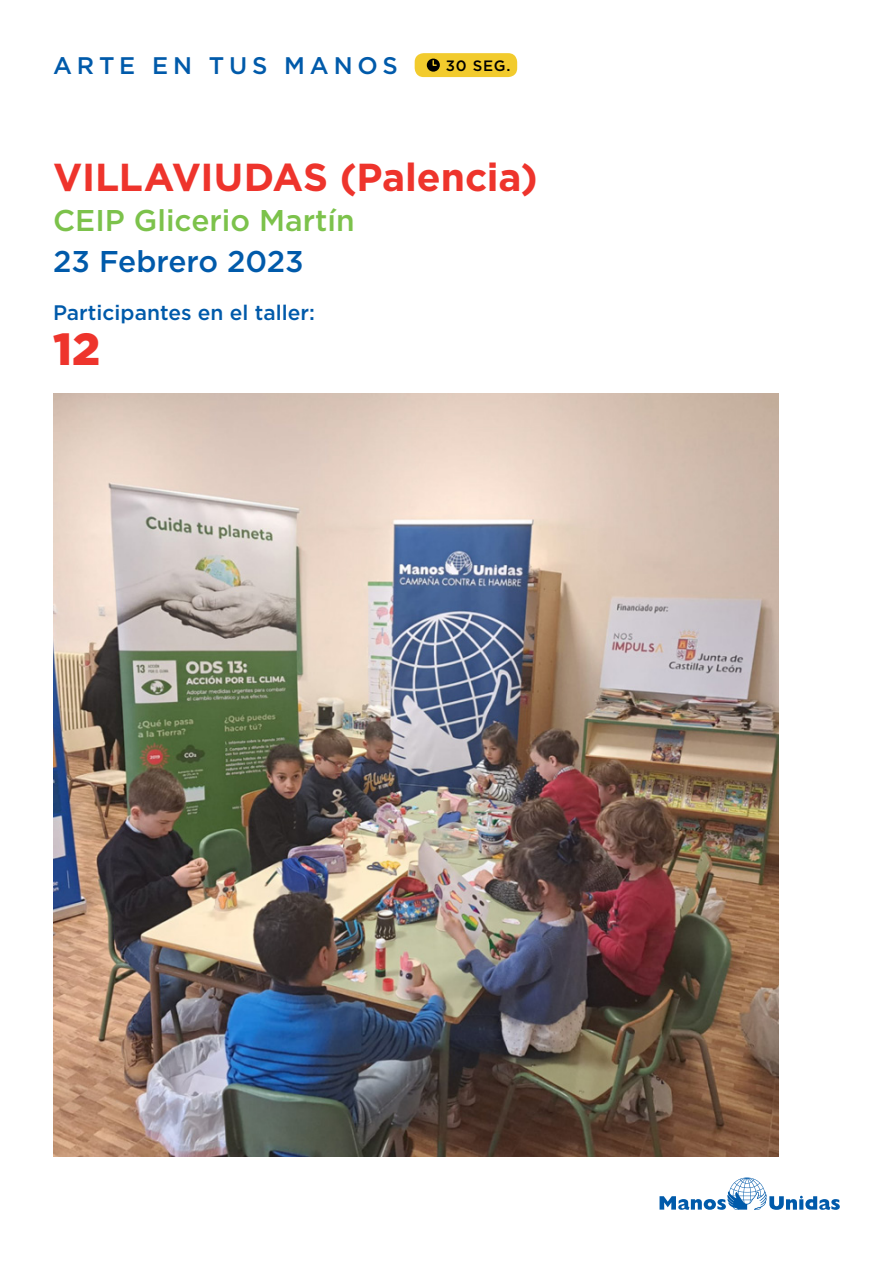
<style>
.page{position:relative;width:893px;height:1263px;background:#fff}
.page>*{position:absolute;margin:0;border:0;box-sizing:border-box;transform-origin:0 0}
.t1{font:900 45px "Gotham";color:#ee342c}
.t2{font:700 39px "Gotham";color:#ee342c}
.t3{font:500 30px "Gotham";color:#7cc24b}
.t4{font:500 30px "Gotham";color:#005aaa}
.t5{font:500 24px "Gotham";letter-spacing:.2em;color:#005aaa}
.t6{font:500 21px "Gotham";color:#005aaa}
.t7{font:500 15px "Gotham";color:#000}
</style>
<div class="page">
<img style="left:53px;top:393px;width:726px;height:764px">
<svg style="left:659px;top:1177px;width:181px;height:33px"></svg>
<div style="left:415px;top:53px;width:102px;height:24px;background:#f2cb2d;border-radius:9px"></div>
<div style="left:427px;top:59px;width:13px;height:13px;background:#000;border-radius:50%"></div>
<svg style="left:432px;top:59px;width:6px;height:7px"></svg>
<p class="t5" style="left:53px;top:50px;width:346px">ARTE EN TUS MANOS</p>
<p class="t7" style="left:446px;top:56px;width:66px">30 SEG.</p>
<h2 class="t2" style="left:53px;top:151px;width:486px">VILLAVIUDAS (Palencia)</h2>
<h3 class="t3" style="left:53px;top:201px;width:303px">CEIP Glicerio Martín</h3>
<h3 class="t4" style="left:53px;top:242px;width:252px">23 Febrero 2023</h3>
<p class="t6" style="left:53px;top:299px;width:263px">Participantes en el taller:</p>
<h1 class="t1" style="left:53px;top:318px;width:49px">12</h1>
</div>
